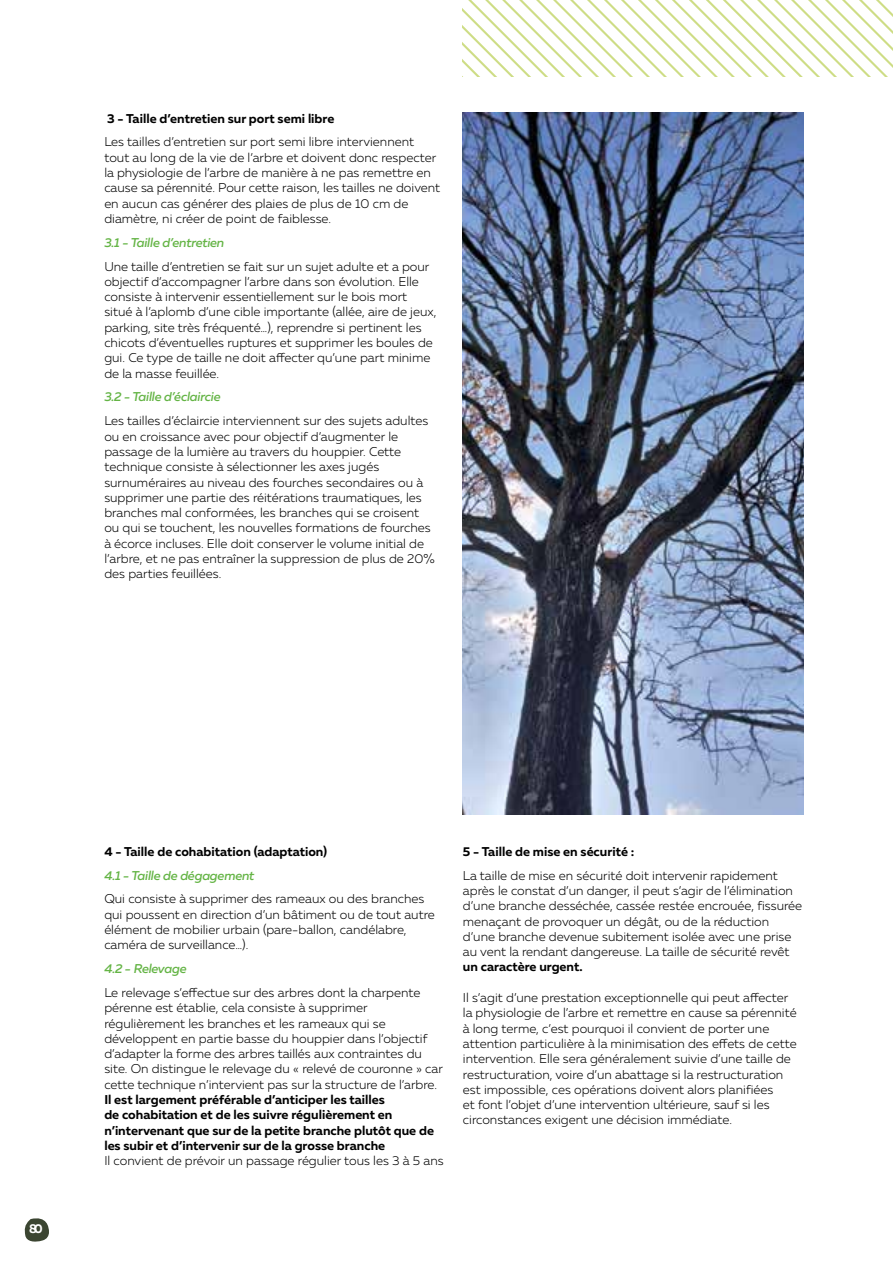
<style>
.page{position:relative;width:893px;height:1263px;background:#fff}
.page>*{position:absolute;margin:0;border:0;box-sizing:border-box;transform-origin:0 0}
.t1{font:300 12.75px/15.3px "Muller";color:#000}
.t2{font:700 12.75px/15.3px "Muller";color:#000}
.t3{font:italic 500 12.75px "Muller";letter-spacing:-.02em;color:#64b445}
.t4{font:700 12.75px "Muller";color:#fff;scale:.95 1}
</style>
<div class="page">
<svg style="left:463px;top:0;width:430px;height:76px"></svg>
<img style="left:463px;top:113px;width:340px;height:701px">
<svg style="left:24px;top:1218px;width:25px;height:24px"></svg>
<p class="t2" style="left:107px;top:111px;width:229px">3 - Taille d’entretien sur port semi libre</p>
<p class="t1" style="left:104px;top:134px;width:337px">Les tailles d’entretien sur port semi libre interviennent tout au long de la vie de l’arbre et doivent donc respecter la physiologie de l’arbre de manière à ne pas remettre en cause sa pérennité. Pour cette raison, les tailles ne doivent en aucun cas générer des plaies de plus de 10 cm de diamètre, ni créer de point de faiblesse.</p>
<p class="t3" style="left:104px;top:234px;width:122px">3.1 - Taille d’entretien</p>
<p class="t1" style="left:104px;top:258px;width:334px">Une taille d’entretien se fait sur un sujet adulte et a pour objectif d’accompagner l’arbre dans son évolution. Elle consiste à intervenir essentiellement sur le bois mort situé à l’aplomb d’une cible importante (allée, aire de jeux, parking, site très fréquenté…), reprendre si pertinent les chicots d’éventuelles ruptures et supprimer les boules de gui. Ce type de taille ne doit affecter qu’une part minime de la masse feuillée.</p>
<p class="t3" style="left:104px;top:389px;width:118px">3.2 - Taille d’éclaircie</p>
<p class="t1" style="left:104px;top:413px;width:332px">Les tailles d’éclaircie interviennent sur des sujets adultes ou en croissance avec pour objectif d’augmenter le passage de la lumière au travers du houppier. Cette technique consiste à sélectionner les axes jugés surnuméraires au niveau des fourches secondaires ou à supprimer une partie des réitérations traumatiques, les branches mal conformées, les branches qui se croisent ou qui se touchent, les nouvelles formations de fourches à écorce incluses. Elle doit conserver le volume initial de l’arbre, et ne pas entraîner la suppression de plus de 20% des parties feuillées.</p>
<p class="t4" style="left:29px;top:1220px;width:16px">80</p>
<p class="t2" style="left:104px;top:844px;width:224px">4 - Taille de cohabitation (adaptation)</p>
<p class="t3" style="left:104px;top:867px;width:152px">4.1 - Taille de dégagement</p>
<p class="t1" style="left:104px;top:891px;width:332px">Qui consiste à supprimer des rameaux ou des branches qui poussent en direction d’un bâtiment ou de tout autre élément de mobilier urbain (pare-ballon, candélabre, caméra de surveillance…).</p>
<p class="t3" style="left:104px;top:961px;width:84px">4.2 - Relevage</p>
<p class="t1" style="left:104px;top:985px;width:340px">Le relevage s’effectue sur des arbres dont la charpente pérenne est établie, cela consiste à supprimer régulièrement les branches et les rameaux qui se développent en partie basse du houppier dans l’objectif d’adapter la forme des arbres taillés aux contraintes du site. On distingue le relevage du « relevé de couronne » car cette technique n’intervient pas sur la structure de l’arbre.</p>
<p class="t2" style="left:104px;top:1092px;width:331px">Il est largement préférable d’anticiper les tailles<br>de cohabitation et de les suivre régulièrement en n’intervenant que sur de la petite branche plutôt que de les subir et d’intervenir sur de la grosse branche</p>
<p class="t1" style="left:104px;top:1153px;width:341px">Il convient de prévoir un passage régulier tous les 3 à 5 ans</p>
<p class="t2" style="left:463px;top:844px;width:173px">5 - Taille de mise en sécurité :</p>
<p class="t1" style="left:463px;top:867px;width:341px">La taille de mise en sécurité doit intervenir rapidement après le constat d’un danger, il peut s’agir de l’élimination d’une branche desséchée, cassée restée encrouée, fissurée menaçant de provoquer un dégât, ou de la réduction d’une branche devenue subitement isolée avec une prise au vent la rendant dangereuse. La taille de sécurité revêt</p>
<p class="t2" style="left:463px;top:959px;width:121px">un caractère urgent.</p>
<p class="t1" style="left:463px;top:990px;width:335px">Il s’agit d’une prestation exceptionnelle qui peut affecter la physiologie de l’arbre et remettre en cause sa pérennité à long terme, c’est pourquoi il convient de porter une attention particulière à la minimisation des effets de cette intervention. Elle sera généralement suivie d’une taille de restructuration, voire d’un abattage si la restructuration est impossible, ces opérations doivent alors planifiées<br>et font l’objet d’une intervention ultérieure, sauf si les circonstances exigent une décision immédiate.</p>
</div>
